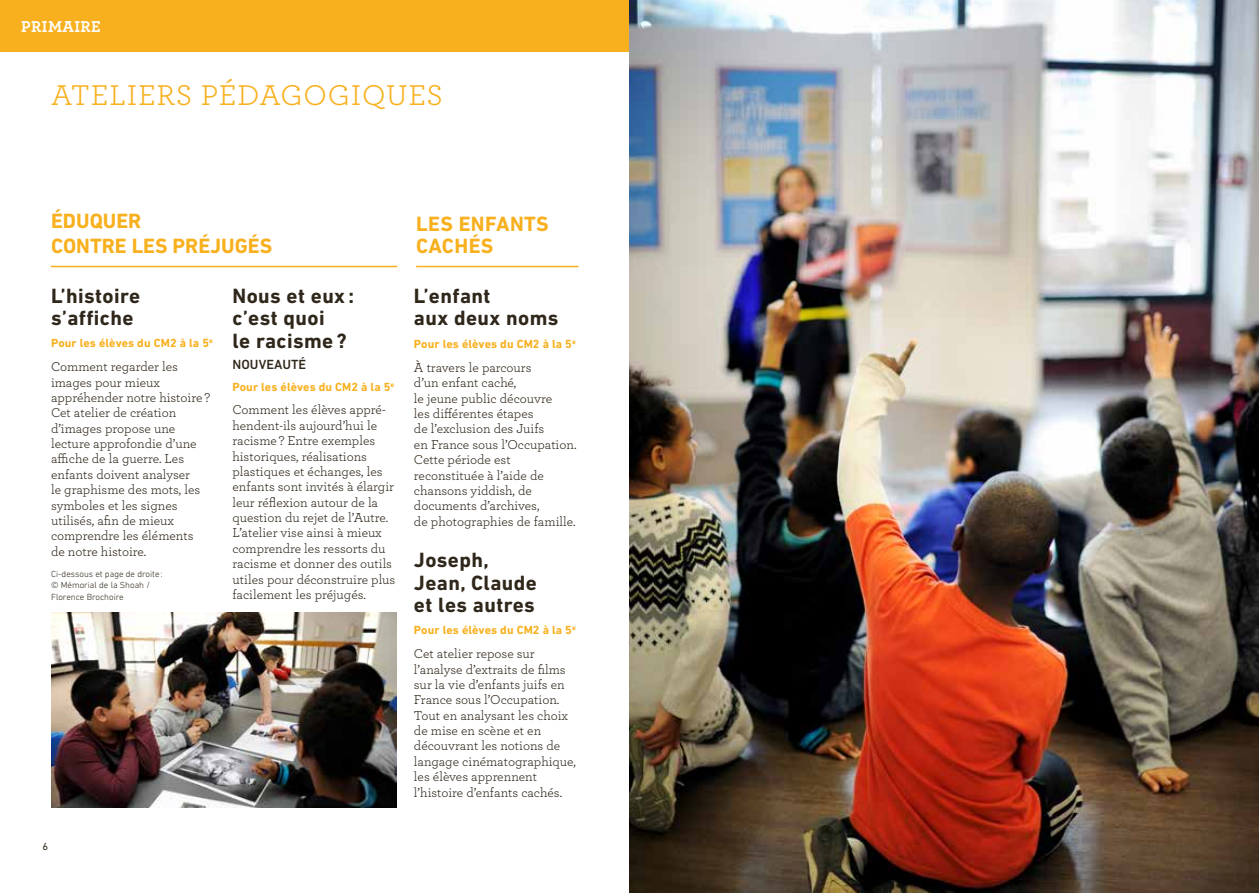
<style>
.page{position:relative;width:1259px;height:893px;background:#fff}
.page>*{position:absolute;margin:0;border:0;box-sizing:border-box;transform-origin:0 0}
.t1{font:30px "Archer";letter-spacing:.025em;color:#f8b01e}
.t2{font:700 21px/22.5px "DIN Next LT Pro";letter-spacing:.02em;color:#30271b}
.t3{font:700 21px/24.6px "DIN Next LT Pro";color:#f8b01e}
.t4{font:700 21px/22.5px "DIN Next LT Pro";letter-spacing:.02em;color:#f8b01e}
.t5{font:700 16.5px "Archer";letter-spacing:.025em;color:#fff}
.t6{font:13.5px/15.5px "Archer";color:#30271b}
.t7{font:500 13.5px "DIN Next LT Pro";letter-spacing:.005em;color:#30271b}
.t8{font:700 12px "DIN Next LT Pro";letter-spacing:.01em;color:#f8b01e}
.t9{font:10.5px "DIN Next LT Pro";color:#30271b}
.t10{font:300 9px/11.2px "DIN Next LT Pro";color:#30271b}
</style>
<div class="page">
<div style="left:0;top:0;width:629px;height:51px;background:#f8b01e"></div>
<img style="left:51px;top:612px;width:346px;height:196px">
<hr style="left:416px;top:266px;width:162px;height:1px;background:#f8b01e">
<hr style="left:51px;top:266px;width:346px;height:1px;background:#f8b01e">
<img style="left:629px;top:0;width:630px;height:893px">
<p class="t5" style="left:21px;top:14px;width:81px">PRIMAIRE</p>
<h1 class="t1" style="left:51px;top:74px;width:393px">ATELIERS PÉDAGOGIQUES</h1>
<h2 class="t3" style="left:51px;top:209px;width:223px">ÉDUQUER<br>CONTRE LES PRÉJUGÉS</h2>
<h2 class="t2" style="left:51px;top:284px;width:91px">L’histoire s’affiche</h2>
<p class="t8" style="left:51px;top:336px;width:163px">Pour les élèves du CM2 à la 5<sup>e</sup></p>
<p class="t6" style="left:51px;top:358px;width:161px">Comment regarder les images pour mieux appréhender notre histoire ?<br>Cet atelier de création d’images propose une lecture approfondie d’une affiche de la guerre. Les enfants doivent analyser<br>le graphisme des mots, les symboles et les signes utilisés, afin de mieux comprendre les éléments de notre histoire.</p>
<p class="t10" style="left:51px;top:568px;width:113px">Ci-dessous et page de droite: © Mémorial de la Shoah /<br>Florence Brochoire</p>
<h2 class="t2" style="left:232px;top:284px;width:123px">Nous et eux : c’est quoi<br>le racisme ?</h2>
<p class="t7" style="left:232px;top:356px;width:75px">NOUVEAUTÉ</p>
<p class="t8" style="left:232px;top:379px;width:163px">Pour les élèves du CM2 à la 5<sup>e</sup></p>
<p class="t6" style="left:232px;top:402px;width:164px">Comment les élèves appré&shy;hendent-ils aujourd’hui le racisme ? Entre exemples historiques, réalisations plastiques et échanges, les enfants sont invités à élargir leur réflexion autour de la question du rejet de l’Autre.<br>L’atelier vise ainsi à mieux comprendre les ressorts du racisme et donner des outils utiles pour déconstruire plus facilement les préjugés.</p>
<p class="t9" style="left:43px;top:841px;width:7px">6</p>
<h2 class="t4" style="left:416px;top:212px;width:134px">LES ENFANTS<br>CACHÉS</h2>
<h2 class="t2" style="left:414px;top:284px;width:146px">L’enfant<br>aux deux noms</h2>
<p class="t8" style="left:414px;top:337px;width:163px">Pour les élèves du CM2 à la 5<sup>e</sup></p>
<p class="t6" style="left:414px;top:359px;width:164px">À travers le parcours<br>d’un enfant caché,<br>le jeune public découvre<br>les différentes étapes<br>de l’exclusion des Juifs<br>en France sous l’Occupation.<br>Cette période est reconstituée à l’aide de chansons yiddish, de documents d’archives,<br>de photographies de famille.</p>
<h2 class="t2" style="left:414px;top:549px;width:124px">Joseph,<br>Jean, Claude et les autres</h2>
<p class="t8" style="left:414px;top:623px;width:163px">Pour les élèves du CM2 à la 5<sup>e</sup></p>
<p class="t6" style="left:414px;top:645px;width:163px">Cet atelier repose sur l’analyse d’extraits de films sur la vie d’enfants juifs en<br>France sous l’Occupation.<br>Tout en analysant les choix de mise en scène et en découvrant les notions de langage cinématographique, les élèves apprennent l’histoire d’enfants cachés.</p>
</div>
